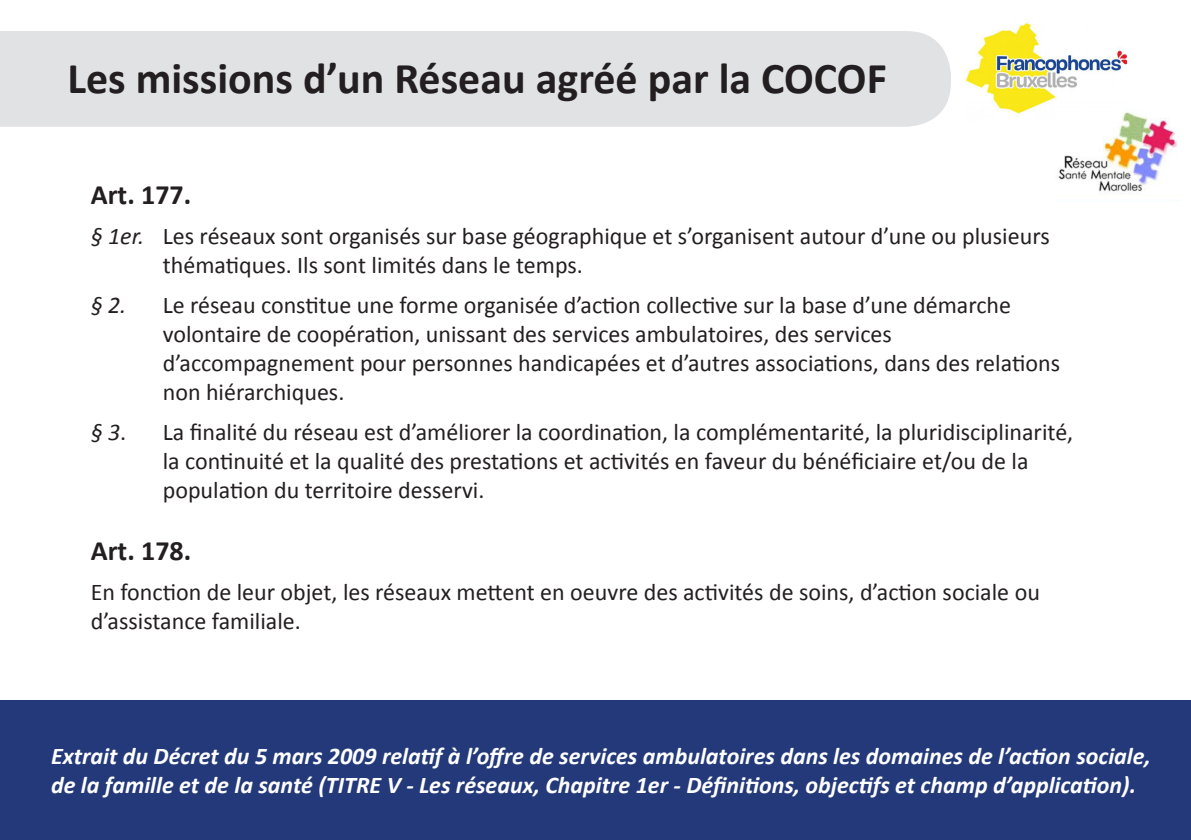
<style>
.page{position:relative;width:1191px;height:840px;background:#fff}
.page>*{position:absolute;margin:0;border:0;box-sizing:border-box;transform-origin:0 0}
.t1{font:700 44px "Calibri";color:#231f20}
.t2{font:700 28px "Calibri";color:#231f20}
.t3{font:24px/28.8px "Calibri";color:#231f20}
.t4{font:italic 700 24px/28.8px "Calibri";color:#fff}
.t5{font:italic 24px "Calibri";color:#231f20}
.s1{font-style:italic}
.s2{font-style:normal}
</style>
<div class="page">
<div style="left:0;top:699px;width:1191px;height:140px;background:#23397a"></div>
<div style="left:0;top:31px;width:951px;height:96px;background:#e1e2e4"></div>
<img style="left:964px;top:20px;width:162px;height:98px">
<img style="left:1056px;top:109px;width:122px;height:84px">
<p class="t1" style="left:67px;top:50px;width:821px">Les missions d’un Réseau agréé par la COCOF</p>
<p class="t2" style="left:91px;top:177px;width:102px">Art. 177.</p>
<p class="t3" style="left:91px;top:222px;width:960px"><span class="s1">§ 1er.</span> Les réseaux sont organisés sur base géographique et s’organisent autour d’une ou plusieurs</p>
<p class="t3" style="left:163px;top:251px;width:422px">thématiques. Ils sont limités dans le temps.</p>
<p class="t5" style="left:91px;top:289px;width:37px">§ 2.</p>
<p class="t3" style="left:163px;top:291px;width:850px">Le réseau constitue une forme organisée d’action collective sur la base d’une démarche</p>
<p class="t3" style="left:163px;top:319px;width:730px">volontaire de coopération, unissant des services ambulatoires, des services</p>
<p class="t3" style="left:163px;top:348px;width:898px">d’accompagnement pour personnes handicapées et d’autres associations, dans des relations</p>
<p class="t3" style="left:163px;top:377px;width:183px">non hiérarchiques.</p>
<p class="t5" style="left:91px;top:415px;width:37px">§ 3<span class="s2">.</span></p>
<p class="t3" style="left:163px;top:417px;width:912px">La finalité du réseau est d’améliorer la coordination, la complémentarité, la pluridisciplinarité,</p>
<p class="t3" style="left:163px;top:446px;width:867px">la continuité et la qualité des prestations et activités en faveur du bénéficiaire et/ou de la</p>
<p class="t3" style="left:163px;top:475px;width:323px">population du territoire desservi.</p>
<p class="t2" style="left:91px;top:532px;width:102px">Art. 178.</p>
<p class="t3" style="left:91px;top:577px;width:950px">En fonction de leur objet, les réseaux mettent en oeuvre des activités de soins, d’action sociale ou d’assistance familiale.</p>
<p class="t4" style="left:51px;top:741px;width:1101px">Extrait du Décret du 5 mars 2009 relatif à l’offre de services ambulatoires dans les domaines de l’action sociale, de la famille et de la santé (TITRE V - Les réseaux, Chapitre 1er - Définitions, objectifs et champ d’application).</p>
</div>
